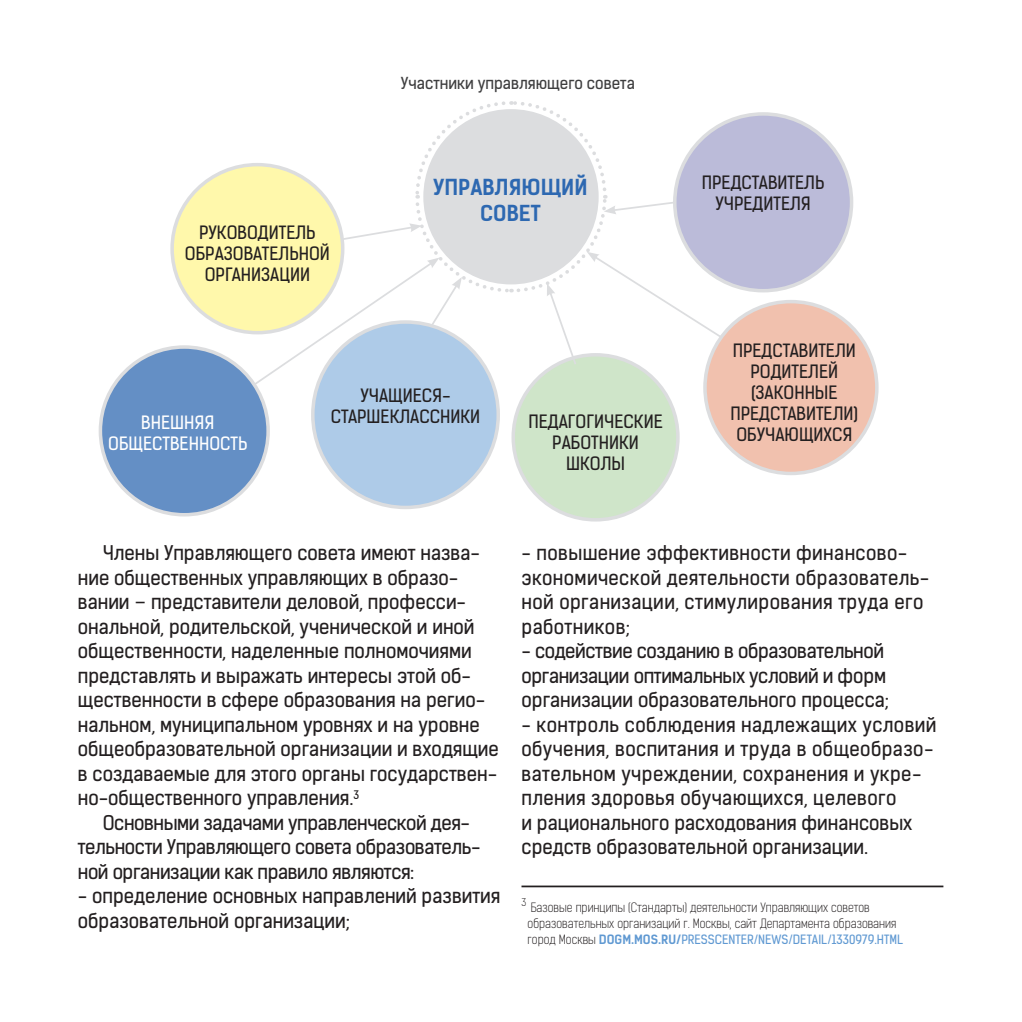
<style>
.page{position:relative;width:1022px;height:1022px;background:#fff}
.page>*{position:absolute;margin:0;border:0;box-sizing:border-box;transform-origin:0 0}
.t1{font:21px/25.2px "Kelson Sans Bold RU";color:#2d68b1;text-align:center}
.t2{font:19.25px/24.5px "Kelson Sans Regular RU";color:#231f20}
.t3{font:19.25px/24.5px "Kelson Sans Regular RU";letter-spacing:.02em;color:#231f20}
.t4{font:19.25px/24.5px "Kelson Sans Regular RU";letter-spacing:-.02em;color:#231f20}
.t5{font:17.5px/21px "Kelson Sans Regular RU";color:#231f20;text-align:center}
.t6{font:17.5px/21px "Kelson Sans Regular RU";color:#fff;text-align:center}
.t7{font:15.75px "Kelson Sans Regular RU";color:#3e3e3f}
.t8{font:12.25px/15.8px "Kelson Sans Light RU";color:#231f20}
.t9{font:12.25px "Kelson Sans Regular RU";color:#6099d2}
.t10{font:10.15px "Kelson Sans Light RU";color:#231f20}
.s1{font-family:"Kelson Sans Light RU";color:#231f20}
.s2{font-family:"Kelson Sans Bold RU"}
</style>
<div class="page">
<div style="left:513px;top:355px;width:165px;height:165px;background:#cfe5c9;border-radius:50%"></div>
<div style="left:511px;top:353px;width:169px;height:169px;border:4px solid #dcdddf;border-radius:50%"></div>
<div style="left:675px;top:114px;width:176px;height:177px;background:#bbbbd9;border-radius:50%"></div>
<div style="left:313px;top:322px;width:185px;height:185px;background:#aecbe8;border-radius:50%"></div>
<svg style="left:238px;top:101px;width:489px;height:295px"></svg>
<div style="left:705px;top:302px;width:172px;height:171px;background:#f1c1ae;border-radius:50%"></div>
<div style="left:703px;top:300px;width:176px;height:175px;border:4px solid #dcdddf;border-radius:50%"></div>
<hr style="left:521px;top:885px;width:422px;height:2px;background:#231f20">
<div style="left:172px;top:165px;width:171px;height:168px;background:#fff8ab;border-radius:50%"></div>
<div style="left:170px;top:163px;width:174px;height:171px;border:4px solid #dcdddf;border-radius:50%"></div>
<div style="left:100px;top:347px;width:168px;height:168px;background:#648fc5;border-radius:50%"></div>
<div style="left:99px;top:345px;width:171px;height:171px;border:4px solid #dcdddf;border-radius:50%"></div>
<p class="t7" style="left:401px;top:74px;width:235px">Участники управляющего совета</p>
<p class="t5" style="left:185px;top:222px;width:147px">РУКОВОДИТЕЛЬ<br>ОБРАЗОВАТЕЛЬНОЙ<br>ОРГАНИЗАЦИИ</p>
<p class="t1" style="left:433px;top:175px;width:156px">УПРАВЛЯЮЩИЙ<br>СОВЕТ</p>
<p class="t6" style="left:108px;top:412px;width:141px">ВНЕШНЯЯ<br>ОБЩЕСТВЕННОСТЬ</p>
<p class="t5" style="left:331px;top:385px;width:151px">УЧАЩИЕСЯ-<br>СТАРШЕКЛАССНИКИ</p>
<p class="t5" style="left:528px;top:411px;width:136px">ПЕДАГОГИЧЕСКИЕ<br>РАБОТНИКИ<br>ШКОЛЫ</p>
<p class="t5" style="left:702px;top:172px;width:124px">ПРЕДСТАВИТЕЛЬ<br>УЧРЕДИТЕЛЯ</p>
<p class="t5" style="left:730px;top:340px;width:129px">ПРЕДСТАВИТЕЛИ<br>РОДИТЕЛЕЙ (ЗАКОННЫЕ<br>ПРЕДСТАВИТЕЛИ)<br>ОБУЧАЮЩИХСЯ</p>
<p class="t2" style="left:103px;top:541px;width:379px">Члены Управляющего совета имеют назва-</p>
<p class="t2" style="left:78px;top:565px;width:382px">ние общественных управляющих в образо-</p>
<p class="t2" style="left:78px;top:590px;width:390px">вании – представители деловой, професси-</p>
<p class="t2" style="left:78px;top:614px;width:398px">ональной, родительской, ученической и иной</p>
<p class="t2" style="left:78px;top:639px;width:395px">общественности, наделенные полномочиями</p>
<p class="t2" style="left:78px;top:663px;width:395px">представлять и выражать интересы этой об-</p>
<p class="t2" style="left:78px;top:688px;width:409px">щественности в сфере образования на регио-</p>
<p class="t2" style="left:78px;top:712px;width:403px">нальном, муниципальном уровнях и на уровне</p>
<p class="t2" style="left:78px;top:737px;width:422px">общеобразовательной организации и входящие</p>
<p class="t2" style="left:78px;top:761px;width:421px">в создаваемые для этого органы государствен-</p>
<p class="t2" style="left:78px;top:786px;width:283px">но-общественного управления.<sup>3</sup></p>
<p class="t4" style="left:103px;top:810px;width:369px">Основными задачами управленческой дея-</p>
<p class="t4" style="left:78px;top:835px;width:404px">тельности Управляющего совета образователь-</p>
<p class="t4" style="left:78px;top:859px;width:338px">ной организации как правило являются:</p>
<p class="t2" style="left:78px;top:884px;width:424px">- определение основных направлений развития образовательной организации;</p>
<p class="t3" style="left:521px;top:541px;width:409px">- повышение эффективности финансово&shy;экономической деятельности образователь&shy;ной организации, стимулирования труда его работников;</p>
<p class="t4" style="left:521px;top:639px;width:369px">- содействие созданию в образовательной организации оптимальных условий и форм организации образовательного процесса;</p>
<p class="t3" style="left:521px;top:712px;width:417px">- контроль соблюдения надлежащих условий обучения, воспитания и труда в общеобразо&shy;вательном учреждении, сохранения и укре&shy;пления здоровья обучающихся, целевого<br>и рационального расходования финансовых средств образовательной организации.</p>
<p class="t10" style="left:521px;top:896px;width:6px">3</p>
<p class="t8" style="left:528px;top:900px;width:370px">Базовые принципы (Стандарты) деятельности Управляющих советов образовательных организаций г. Москвы, сайт Департамента образования</p>
<p class="t9" style="left:528px;top:931px;width:377px"><span class="s1">город Москвы</span> <span class="s2">DOGM.MOS.RU/</span>PRESSCENTER/NEWS/DETAIL/1330979.HTML</p>
</div>
